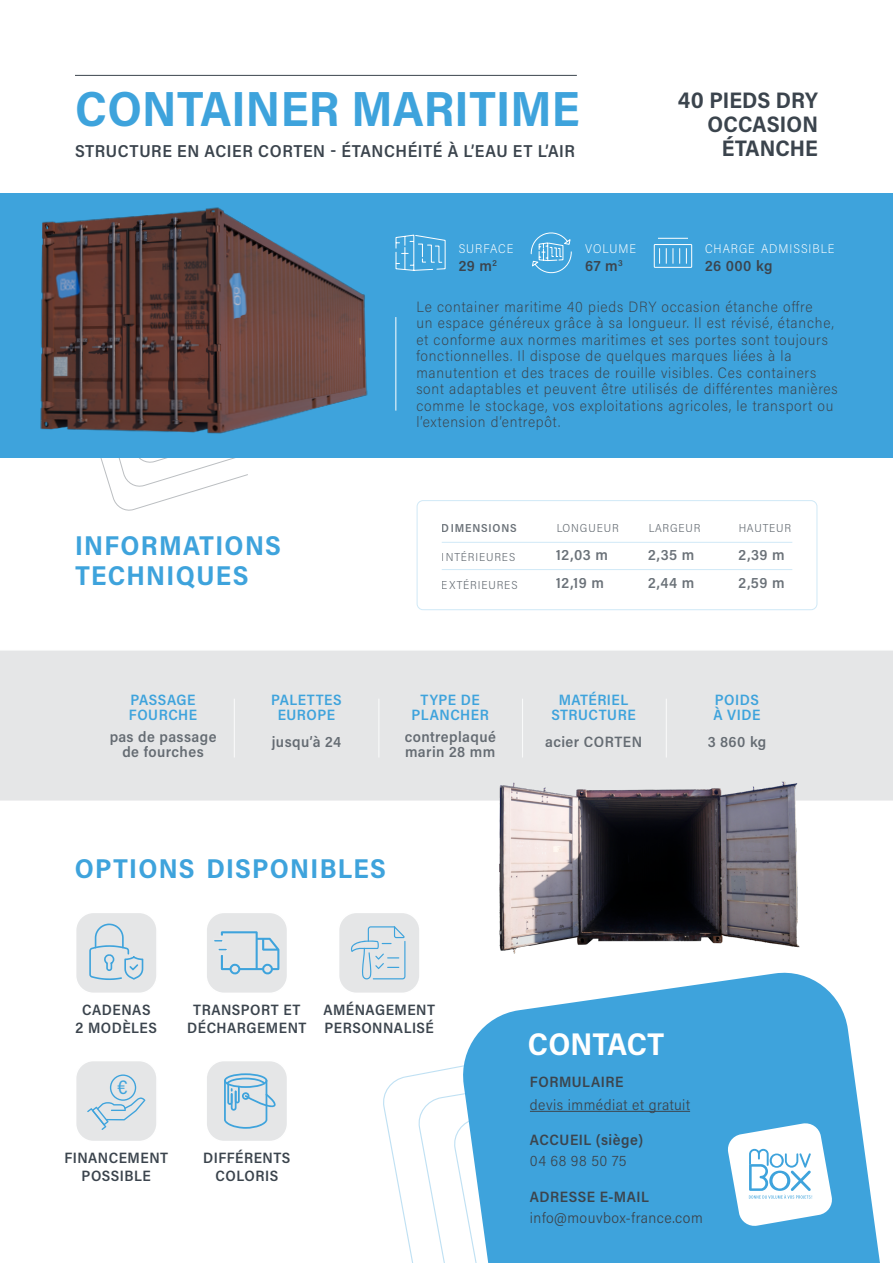
<style>
.page{position:relative;width:893px;height:1263px;background:#fff}
.page>*{position:absolute;margin:0;border:0;box-sizing:border-box;transform-origin:0 0}
.t1{font:700 49.5px "Acumin Pro Semi Cond";letter-spacing:.005em;color:#3ea3dc}
.t2{font:700 31.5px "Acumin Pro Semi Cond";color:#fff}
.t3{font:700 27.3px/30px "Acumin Pro Semi Cond";letter-spacing:.05em;color:#3ea3dc}
.t4{font:700 22.5px/24px "Acumin Pro Semi Cond";letter-spacing:.005em;color:#3b444d;text-align:right}
.t5{font:19.5px "Acumin Pro Semi Cond";color:#3ea3dc}
.t6{font:600 17.25px "Acumin Pro Semi Cond";letter-spacing:.03em;color:#3b444d}
.t7{font:200 15px/16.5px "Acumin Pro Semi Cond";letter-spacing:.05em;color:#3b444d}
.t8{font:600 15px/18px "Acumin Pro Semi Cond";letter-spacing:.03em;color:#3b444d}
.t9{font:600 15px/15px "Acumin Pro Semi Cond";letter-spacing:.035em;color:#3ea3dc;text-align:center}
.t10{font:300 15px "Acumin Pro Semi Cond";letter-spacing:.03em;color:#3b444d}
.t11{font:200 12.6px "Acumin Pro Semi Cond";letter-spacing:.075em;color:#fff}
.t12{font:300 11.55px "Acumin Pro Semi Cond";letter-spacing:.08em;color:#3b444d}
.t13{font:600 11.55px "Acumin Pro Semi Cond";letter-spacing:.075em;color:#3b444d}
</style>
<div class="page">
<svg style="left:100px;top:458px;width:148px;height:53px"></svg>
<div style="left:0;top:194px;width:893px;height:264px;background:#3ea3dc"></div>
<img style="left:0;top:193px;width:377px;height:241px">
<div style="left:0;top:650px;width:893px;height:151px;background:#e5e6e7"></div>
<hr style="left:75px;top:75px;width:502px;height:1px;background:#3b444d">
<div style="left:417px;top:500px;width:400px;height:110px;border:1px solid #3ea3dc;border-radius:6px"></div>
<hr style="left:442px;top:542px;width:350px;height:1px;background:#3ea3dc">
<hr style="left:442px;top:569px;width:350px;height:1px;background:#3ea3dc">
<svg style="left:395px;top:234px;width:51px;height:37px"></svg>
<svg style="left:530px;top:232px;width:42px;height:42px"></svg>
<div style="left:654px;top:244px;width:38px;height:24px;border:1px solid #fff"></div>
<svg style="left:666px;top:248px;width:1px;height:16px"></svg>
<svg style="left:659px;top:248px;width:1px;height:16px"></svg>
<svg style="left:673px;top:248px;width:7px;height:16px"></svg>
<svg style="left:686px;top:248px;width:1px;height:16px"></svg>
<hr style="left:658px;top:238px;width:30px;height:1px;background:#fff">
<hr style="left:396px;top:317px;width:1px;height:94px;background:#fff">
<div style="left:76px;top:912px;width:81px;height:81px;background:#e5e6e7;border-radius:18px"></div>
<div style="left:75px;top:911px;width:83px;height:83px;border:2px solid #fff;border-radius:18px"></div>
<svg style="left:89px;top:923px;width:54px;height:57px"></svg>
<div style="left:206px;top:912px;width:82px;height:81px;background:#e5e6e7;border-radius:18px"></div>
<div style="left:205px;top:911px;width:83px;height:83px;border:2px solid #fff;border-radius:18px"></div>
<svg style="left:217px;top:931px;width:63px;height:44px"></svg>
<div style="left:339px;top:912px;width:81px;height:81px;background:#e5e6e7;border-radius:18px"></div>
<div style="left:338px;top:911px;width:83px;height:83px;border:2px solid #fff;border-radius:18px"></div>
<svg style="left:351px;top:926px;width:54px;height:53px"></svg>
<div style="left:76px;top:1060px;width:81px;height:81px;background:#e5e6e7;border-radius:18px"></div>
<div style="left:75px;top:1060px;width:83px;height:82px;border:2px solid #fff;border-radius:18px"></div>
<svg style="left:87px;top:1074px;width:58px;height:56px"></svg>
<div style="left:206px;top:1060px;width:82px;height:81px;background:#e5e6e7;border-radius:18px"></div>
<div style="left:205px;top:1060px;width:83px;height:82px;border:2px solid #fff;border-radius:18px"></div>
<svg style="left:224px;top:1073px;width:52px;height:56px"></svg>
<hr style="left:234px;top:699px;width:1px;height:58px;background:#fff">
<hr style="left:666px;top:699px;width:1px;height:58px;background:#fff">
<hr style="left:378px;top:699px;width:1px;height:58px;background:#fff">
<hr style="left:522px;top:699px;width:1px;height:58px;background:#fff">
<svg style="left:384px;top:1066px;width:75px;height:197px"></svg>
<svg style="left:459px;top:972px;width:421px;height:291px;fill:#3ea3dc"></svg>
<hr style="left:530px;top:1111px;width:160px;height:1px;background:#3b444d">
<svg style="left:727px;top:1122px;width:106px;height:105px"></svg>
<img style="left:481px;top:774px;width:336px;height:180px">
<h1 class="t1" style="left:75px;top:74px;width:506px">CONTAINER MARITIME</h1>
<p class="t6" style="left:75px;top:139px;width:502px">STRUCTURE EN ACIER CORTEN - ÉTANCHÉITÉ À L’EAU ET L’AIR</p>
<h3 class="t4" style="left:678px;top:87px;width:142px">40 PIEDS DRY<br>OCCASION<br>ÉTANCHE</h3>
<p class="t11" style="left:705px;top:240px;width:131px">CHARGE ADMISSIBLE</p>
<p class="t8" style="left:705px;top:256px;width:69px">26 000 kg</p>
<p class="t7" style="left:416px;top:298px;width:423px">Le container maritime 40 pieds DRY occasion étanche offre<br>un espace généreux grâce à sa longueur. Il est révisé, étanche, et conforme aux normes maritimes et ses portes sont toujours fonctionnelles. Il dispose de quelques marques liées à la manutention et des traces de rouille visibles. Ces containers sont adaptables et peuvent être utilisés de différentes manières comme le stockage, vos exploitations agricoles, le transport ou l’extension d’entrepôt.</p>
<p class="t11" style="left:459px;top:240px;width:56px">SURFACE</p>
<p class="t8" style="left:459px;top:256px;width:40px">29 m<sup>2</sup></p>
<p class="t11" style="left:585px;top:240px;width:53px">VOLUME</p>
<p class="t8" style="left:585px;top:256px;width:39px">67 m<sup>3</sup></p>
<h3 class="t3" style="left:75px;top:529px;width:207px">INFORMATIONS<br>TECHNIQUES</h3>
<p class="t13" style="left:442px;top:520px;width:76px">DIMENSIONS</p>
<p class="t12" style="left:556px;top:520px;width:64px">LONGUEUR</p>
<p class="t12" style="left:648px;top:520px;width:54px">LARGEUR</p>
<p class="t12" style="left:738px;top:520px;width:54px">HAUTEUR</p>
<p class="t12" style="left:442px;top:549px;width:75px">INTÉRIEURES</p>
<p class="t8" style="left:556px;top:540px;width:53px;line-height:28px">12,03 m<br>12,19 m</p>
<p class="t8" style="left:648px;top:540px;width:48px;line-height:28px">2,35 m<br>2,44 m</p>
<p class="t8" style="left:738px;top:540px;width:48px;line-height:28px">2,39 m<br>2,59 m</p>
<p class="t12" style="left:442px;top:577px;width:77px">EXTÉRIEURES</p>
<p class="t9" style="left:129px;top:691px;width:70px;text-align:left">PASSAGE<br>FOURCHE</p>
<p class="t9" style="left:551px;top:691px;width:86px">MATÉRIEL<br>STRUCTURE</p>
<p class="t9" style="left:271px;top:691px;width:72px">PALETTES<br>EUROPE</p>
<p class="t9" style="left:412px;top:691px;width:79px">TYPE DE<br>PLANCHER</p>
<p class="t9" style="left:713px;top:691px;width:48px;text-align:left">POIDS<br>À VIDE</p>
<p class="t8" style="left:272px;top:732px;width:71px">jusqu’à 24</p>
<p class="t8" style="left:404px;top:729px;width:93px;line-height:15px">contreplaqué marin 28 mm</p>
<p class="t8" style="left:110px;top:729px;width:108px;line-height:15px;text-align:center">pas de passage de fourches</p>
<p class="t8" style="left:545px;top:732px;width:99px">acier CORTEN</p>
<p class="t8" style="left:708px;top:732px;width:60px">3 860 kg</p>
<h3 class="t3" style="left:75px;top:853px;width:313px">OPTIONS DISPONIBLES</h3>
<p class="t8" style="left:76px;top:1000px;width:83px;text-align:center">CADENAS<br>2 MODÈLES</p>
<p class="t8" style="left:187px;top:1000px;width:121px;text-align:center">TRANSPORT ET<br>DÉCHARGEMENT</p>
<p class="t8" style="left:323px;top:1000px;width:113px">AMÉNAGEMENT<br>PERSONNALISÉ</p>
<h3 class="t5" style="left:117px;top:1074px;width:12px">€</h3>
<p class="t8" style="left:64px;top:1148px;width:105px;text-align:center">FINANCEMENT<br>POSSIBLE</p>
<p class="t8" style="left:203px;top:1148px;width:89px;text-align:center">DIFFÉRENTS<br>COLORIS</p>
<h2 class="t2" style="left:528px;top:1022px;width:138px">CONTACT</h2>
<p class="t8" style="left:530px;top:1072px;width:95px">FORMULAIRE</p>
<p class="t10" style="left:530px;top:1094px;width:162px">devis immédiat et gratuit</p>
<p class="t8" style="left:530px;top:1130px;width:115px">ACCUEIL (siège)</p>
<p class="t10" style="left:530px;top:1150px;width:98px">04 68 98 50 75</p>
<p class="t8" style="left:530px;top:1187px;width:120px">ADRESSE E-MAIL</p>
<p class="t10" style="left:530px;top:1207px;width:174px">info@mouvbox-france.com</p>
</div>
